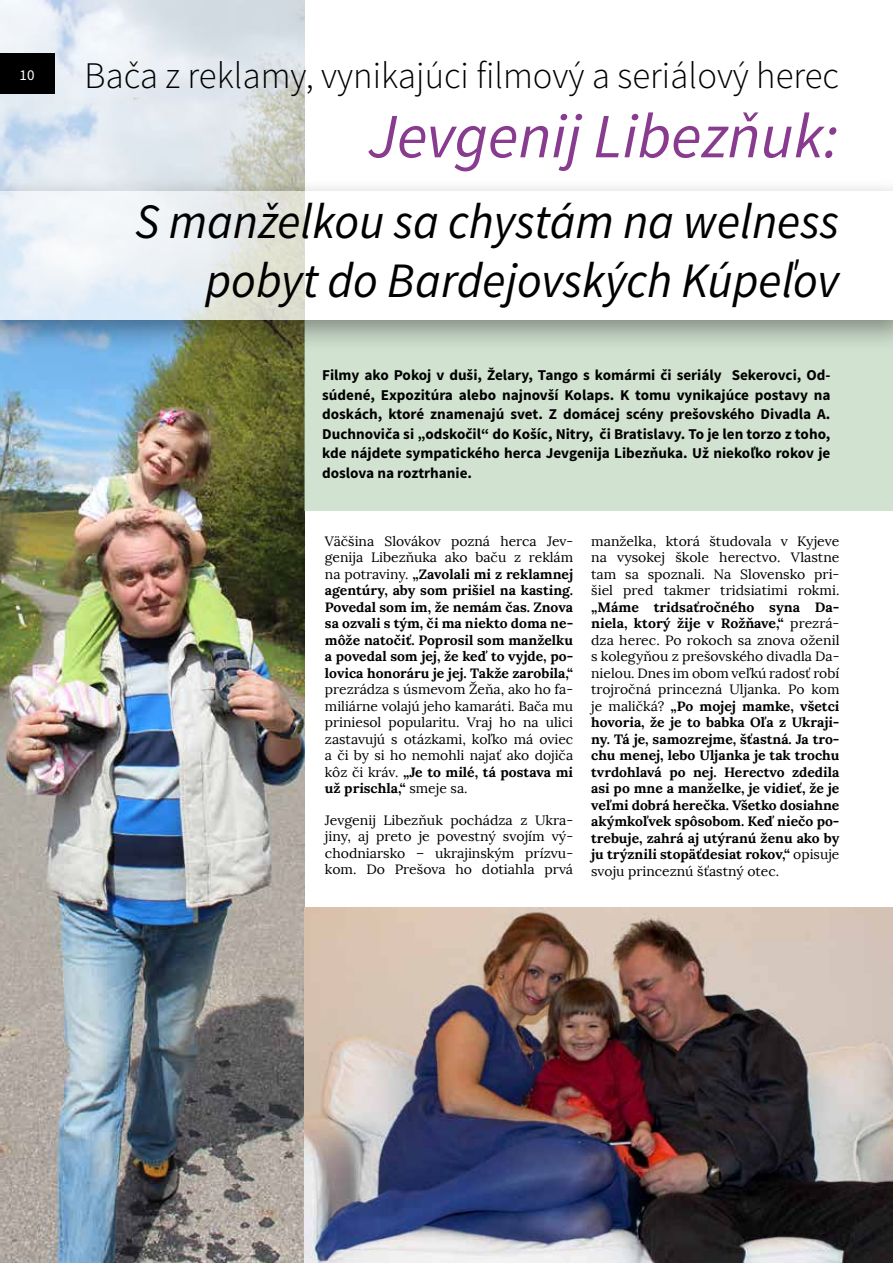
<style>
.page{position:relative;width:893px;height:1263px;background:#fff}
.page>*{position:absolute;margin:0;border:0;box-sizing:border-box;transform-origin:0 0}
.t1{font:italic 63px "Source Sans Pro";color:#883b8f}
.t2{font:italic 49.5px/59.4px "Source Sans Pro";color:#000;text-align:right}
.t3{font:300 37.5px "Source Sans Pro";color:#000}
.t4{font:700 15px/19.5px "Source Sans Pro";color:#000;text-align:justify}
.t5{font:15px "Source Sans Pro";color:#fff}
.t6{font:700 13.5px/16.5px "Lora";color:#000;text-align:justify;scale:1.04 1}
.t7{font:700 13.5px/16.5px "Lora";color:#000;text-align:justify}
.t8{font:13.5px/16.5px "Lora";color:#000;text-align:justify;scale:1.04 1}
.t9{font:13.5px/16.5px "Lora";color:#000;text-align:justify}
.s1{font-weight:400}
.s2{font-weight:700}
</style>
<div class="page">
<img style="left:0;top:353px;width:304px;height:910px">
<svg style="left:0;top:0;width:305px;height:176px;background:#dde4ea"></svg>
<div style="left:304px;top:320px;width:589px;height:190px;background:#d1e2d0"></div>
<div style="left:0;top:176px;width:893px;height:177px;background:#000;opacity:.75"></div>
<svg style="left:0;top:191px;width:893px;height:129px"></svg>
<img style="left:304px;top:907px;width:589px;height:356px">
<div style="left:0;top:53px;width:54px;height:41px;background:#000"></div>
<p class="t5" style="left:20px;top:65px;width:16px">10</p>
<h3 class="t3" style="left:84px;top:53px;width:756px">Bača z reklamy, vynikajúci filmový a seriálový herec</h3>
<h1 class="t1" style="left:368px;top:98px;width:472px">Jevgenij Libezňuk:</h1>
<h2 class="t2" style="left:135px;top:192px;width:705px">S manželkou sa chystám na welness pobyt do Bardejovských Kúpeľov</h2>
<p class="t4" style="left:322px;top:366px;width:510px">Filmy ako Pokoj v duši, Želary, Tango s komármi či seriály Sekerovci, Od&shy;súdené, Expozitúra alebo najnovší Kolaps. K tomu vynikajúce postavy na doskách, ktoré znamenajú svet. Z domácej scény prešovského Divadla A.<br>Duchnoviča si „odskočil“ do Košíc, Nitry, či Bratislavy. To je len torzo z toho, kde nájdete sympatického herca Jevgenija Libezňuka. Už niekoľko rokov je doslova na roztrhanie.</p>
<p class="t7" style="left:325px;top:533px;width:250px"><span class="s1">Väčšina Slovákov pozná herca Jev&shy;genija Libezňuka ako baču z reklám na potraviny.</span> „Zavolali mi z reklamnej agentúry, aby som prišiel na kasting.<br>Povedal som im, že nemám čas. Znova sa ozvali s tým, či ma niekto doma ne&shy;môže natočiť. Poprosil som manželku a povedal som jej, že keď to vyjde, po&shy;lovica honoráru je jej. Takže zarobila,“</p>
<p class="t9" style="left:325px;top:681px;width:250px">prezrádza s úsmevom Žeňa, ako ho fa&shy;miliárne volajú jeho kamaráti. Bača mu priniesol popularitu. Vraj ho na ulici zastavujú s otázkami, koľko má oviec a či by si ho nemohli najať ako dojiča kôz či kráv. <span class="s2">„Je to milé, tá postava mi už prischla,“</span> smeje sa.</p>
<p class="t8" style="left:325px;top:812px;width:240px">Jevgenij Libezňuk pochádza z Ukra&shy;jiny, aj preto je povestný svojím vý&shy;chodniarsko – ukrajinským prízvu&shy;kom. Do Prešova ho dotiahla prvá</p>
<p class="t8" style="left:591px;top:533px;width:240px">manželka, ktorá študovala v Kyjeve na vysokej škole herectvo. Vlastne tam sa spoznali. Na Slovensko pri&shy;šiel pred takmer tridsiatimi rokmi.</p>
<p class="t6" style="left:591px;top:599px;width:240px">„Máme tridsaťročného syna Da&shy;niela, ktorý žije v Rožňave,“ <span class="s1">prezrá&shy;dza herec. Po rokoch sa znova oženil s kolegyňou z prešovského divadla Da&shy;nielou. Dnes im obom veľkú radosť robí trojročná princezná Uljanka. Po kom je maličká?</span> „Po mojej mamke, všetci hovoria, že je to babka Oľa z Ukraji&shy;ny. Tá je, samozrejme, šťastná. Ja tro&shy;chu menej, lebo Uljanka je tak trochu tvrdohlavá po nej. Herectvo zdedila asi po mne a manželke, je vidieť, že je veľmi dobrá herečka. Všetko dosiahne akýmkoľvek spôsobom. Keď niečo po&shy;trebuje, zahrá aj utýranú ženu ako by ju trýznili stopäťdesiat rokov,“ <span class="s1">opisuje svoju princeznú šťastný otec.</span></p>
</div>
